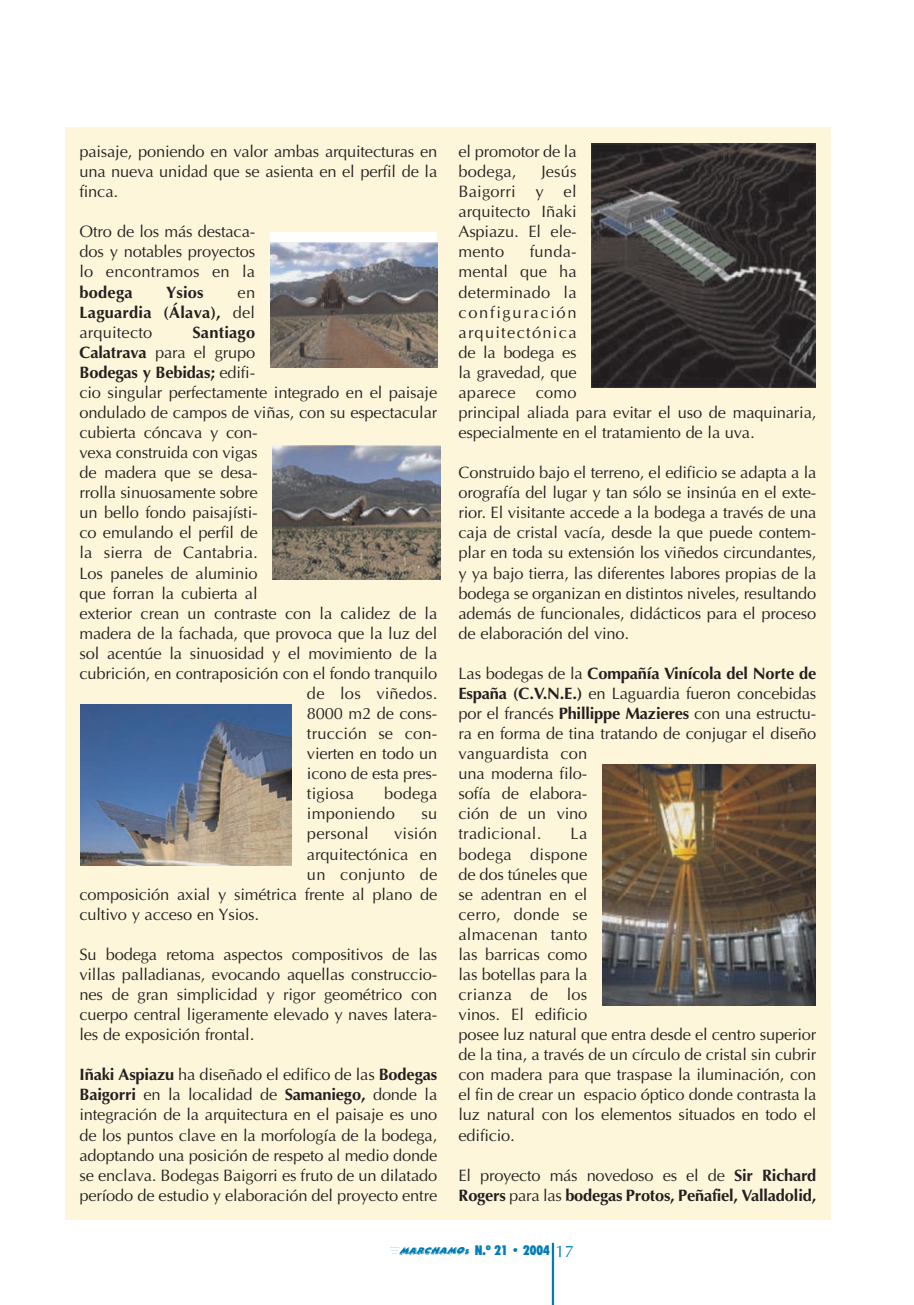
<style>
.page{position:relative;width:914px;height:1305px;background:#fff}
.page>*{position:absolute;margin:0;border:0;box-sizing:border-box;transform-origin:0 0}
.t1{font:16.5px/20.1px "Optima";letter-spacing:-.01em;color:#231f20;text-align:justify}
.t2{font:700 16.5px/20.1px "Optima";letter-spacing:-.01em;color:#231f20;text-align:justify}
.t3{font:16.5px/20.1px "Optima";letter-spacing:.01em;color:#231f20}
.t4{font:700 16.5px "Optima";letter-spacing:.01em;color:#231f20}
.t5{font:900 condensed 13.5px "Futura BT";color:#007cb7}
.s1{font-weight:400}
.s2{font-weight:700}
.s3{font-family:"Optima";font-weight:400;font-stretch:normal;font-size:16.5px}
</style>
<div class="page">
<hr style="left:552px;top:1243px;width:2px;height:62px;background:#007cb7">
<img style="left:390px;top:1247px;width:80px;height:8px">
<div style="left:65px;top:128px;width:765px;height:1092px;background:#fef6da"></div>
<img style="left:591px;top:143px;width:224px;height:245px">
<img style="left:602px;top:764px;width:213px;height:242px">
<div style="left:270px;top:232px;width:167px;height:136px;background:#fff"></div>
<img style="left:270px;top:242px;width:167px;height:126px">
<img style="left:272px;top:446px;width:169px;height:134px">
<img style="left:80px;top:704px;width:212px;height:161px">
<p class="t1" style="left:79px;top:143px;width:359px">paisaje, poniendo en valor ambas arquitecturas en una nueva unidad que se asienta en el perfil de la finca.</p>
<p class="t1" style="left:79px;top:223px;width:177px">Otro de los más destaca&shy;dos y notables proyectos lo encontramos en la</p>
<p class="t2" style="left:79px;top:284px;width:55px">bodega</p>
<p class="t2" style="left:166px;top:284px;width:39px">Ysios</p>
<p class="t2" style="left:79px;top:284px;width:177px;text-indent:158px"><span class="s1">en </span>Laguardia (Álava), <span class="s1">del arquitecto</span></p>
<p class="t4" style="left:192px;top:325px;width:64px">Santiago</p>
<p class="t1" style="left:79px;top:344px;width:177px"><span class="s2">Calatrava</span> para el grupo</p>
<p class="t2" style="left:79px;top:364px;width:177px">Bodegas y Bebidas; <span class="s1">edifi-</span></p>
<p class="t1" style="left:79px;top:384px;width:359px">cio singular perfectamente integrado en el paisaje</p>
<p class="t1" style="left:79px;top:404px;width:359px">ondulado de campos de viñas, con su espectacular</p>
<p class="t1" style="left:79px;top:424px;width:180px">cubierta cóncava y con-</p>
<p class="t1" style="left:79px;top:444px;width:180px">vexa construida con vigas</p>
<p class="t1" style="left:79px;top:464px;width:180px">de madera que se desa-</p>
<p class="t1" style="left:79px;top:484px;width:180px">rrolla sinuosamente sobre</p>
<p class="t1" style="left:79px;top:504px;width:180px">un bello fondo paisajísti-</p>
<p class="t1" style="left:79px;top:524px;width:180px">co emulando el perfil de</p>
<p class="t1" style="left:79px;top:544px;width:180px">la sierra de Cantabria.</p>
<p class="t1" style="left:79px;top:564px;width:180px">Los paneles de aluminio</p>
<p class="t1" style="left:79px;top:585px;width:180px">que forran la cubierta al</p>
<p class="t1" style="left:79px;top:605px;width:359px">exterior crean un contraste con la calidez de la</p>
<p class="t1" style="left:79px;top:625px;width:359px">madera de la fachada, que provoca que la luz del</p>
<p class="t1" style="left:79px;top:645px;width:359px">sol acentúe la sinuosidad y el movimiento de la</p>
<p class="t1" style="left:79px;top:665px;width:359px">cubrición, en contraposición con el fondo tranquilo</p>
<p class="t3" style="left:307px;top:685px;width:132px">de los viñedos.</p>
<p class="t1" style="left:307px;top:705px;width:132px">8000 m2 de cons-</p>
<p class="t3" style="left:307px;top:725px;width:132px">trucción se con-</p>
<p class="t1" style="left:307px;top:745px;width:132px">vierten en todo un</p>
<p class="t1" style="left:307px;top:765px;width:132px">icono de esta pres-</p>
<p class="t3" style="left:307px;top:785px;width:48px">tigiosa</p>
<p class="t3" style="left:307px;top:785px;width:132px;text-indent:77px">bodega imponiendo</p>
<p class="t1" style="left:421px;top:805px;width:17px">su</p>
<p class="t3" style="left:307px;top:825px;width:63px">personal</p>
<p class="t1" style="left:394px;top:825px;width:45px">visión</p>
<p class="t1" style="left:307px;top:845px;width:132px">arquitectónica en</p>
<p class="t3" style="left:307px;top:866px;width:132px">un conjunto de</p>
<p class="t1" style="left:79px;top:886px;width:359px">composición axial y simétrica frente al plano de</p>
<p class="t1" style="left:79px;top:906px;width:181px">cultivo y acceso en Ysios.</p>
<p class="t1" style="left:79px;top:946px;width:359px">Su bodega retoma aspectos compositivos de las villas palladianas, evocando aquellas construccio&shy;nes de gran simplicidad y rigor geométrico con cuerpo central ligeramente elevado y naves latera&shy;les de exposición frontal.</p>
<p class="t1" style="left:79px;top:1066px;width:359px"><span class="s2">Iñaki Aspiazu</span> ha diseñado el edifico de las <span class="s2">Bodegas Baigorri</span> en la localidad de <span class="s2">Samaniego,</span> donde la integración de la arquitectura en el paisaje es uno de los puntos clave en la morfología de la bodega, adoptando una posición de respeto al medio donde se enclava. Bodegas Baigorri es fruto de un dilatado período de estudio y elaboración del proyecto entre</p>
<p class="t1" style="left:458px;top:143px;width:120px">el promotor de la bodega,</p>
<p class="t1" style="left:458px;top:163px;width:120px;text-indent:82px">Jesús Baigorri y el arquitecto Iñaki Aspiazu. El ele&shy;mento</p>
<p class="t1" style="left:458px;top:243px;width:359px;text-align:left;text-indent:71px">funda-<br>mental que ha<br>determinado la<br>configuración<br>arquitectónica<br>de la bodega es<br>la gravedad, que<br>aparece como<br>principal aliada para evitar el uso de maquinaria, especialmente en el tratamiento de la uva.</p>
<p class="t1" style="left:458px;top:464px;width:359px">Construido bajo el terreno, el edificio se adapta a la orografía del lugar y tan sólo se insinúa en el exte&shy;rior. El visitante accede a la bodega a través de una caja de cristal vacía, desde la que puede contem&shy;plar en toda su extensión los viñedos circundantes, y ya bajo tierra, las diferentes labores propias de la bodega se organizan en distintos niveles, resultando además de funcionales, didácticos para el proceso de elaboración del vino.</p>
<p class="t1" style="left:458px;top:665px;width:359px;text-align:left">Las bodegas de la <span class="s2">Compañía Vinícola del Norte de<br>España (C.V.N.E.)</span> en Laguardia fueron concebidas por el francés <span class="s2">Phillippe Mazieres</span> con una estructu&shy;ra en forma de tina tratando de conjugar el diseño vanguardista con<br>una moderna filo-<br>sofía de elabora-<br>ción de un vino<br>tradicional.</p>
<p class="t1" style="left:458px;top:825px;width:359px;text-align:left;text-indent:112px">La<br>bodega dispone<br>de dos túneles que<br>se adentran en el<br>cerro, donde se<br>almacenan tanto<br>las barricas como<br>las botellas para la<br>crianza de los<br>vinos. El edificio<br>posee luz natural que entra desde el centro superior de la tina, a través de un círculo de cristal sin cubrir con madera para que traspase la iluminación, con el fin de crear un espacio óptico donde contrasta la luz natural con los elementos situados en todo el edificio.</p>
<p class="t2" style="left:458px;top:1167px;width:359px"><span class="s1">El proyecto más novedoso es el de</span> Sir Richard<br>Rogers <span class="s1">para las</span> bodegas Protos, Peñafiel, Valladolid,</p>
<p class="t5" style="left:474px;top:1244px;width:101px">N.º 21 • 2004 <span class="s3">17</span></p>
</div>
